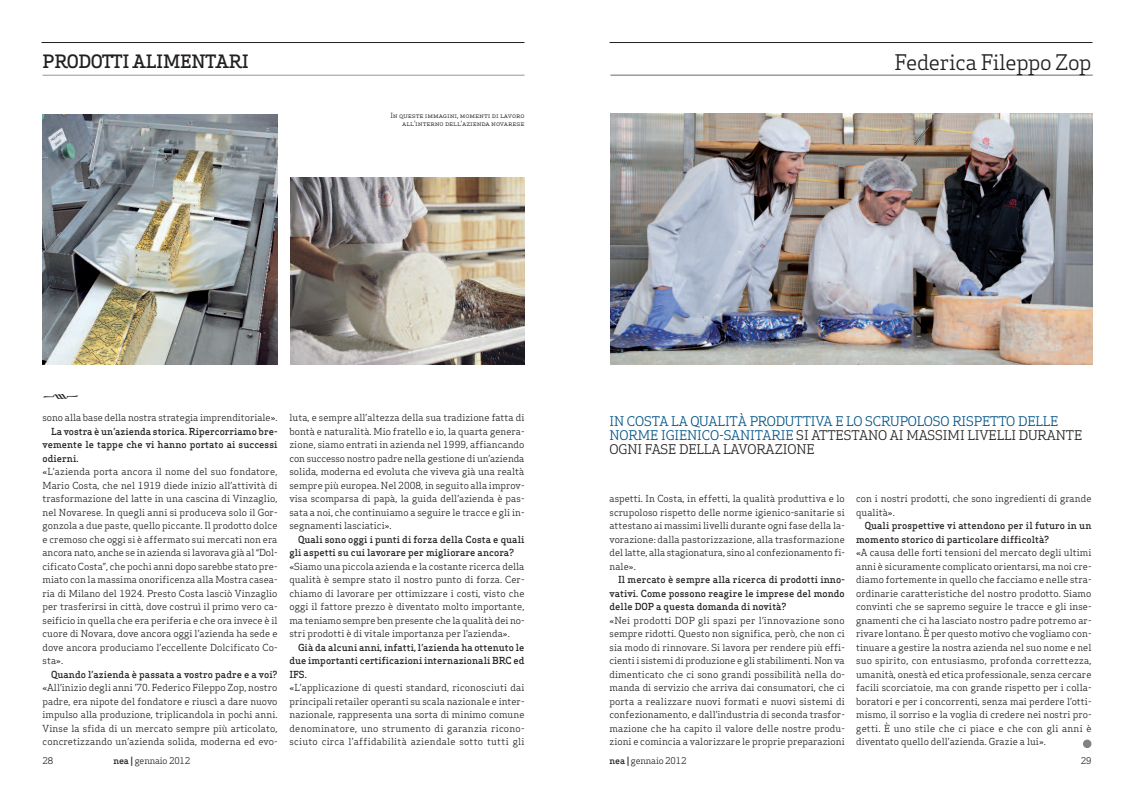
<style>
.page{position:relative;width:1134px;height:808px;background:#fff}
.page>*{position:absolute;margin:0;border:0;box-sizing:border-box;transform-origin:0 0}
.t1{font:21px "Apex Serif";letter-spacing:-.015em;color:#231f20}
.t2{font:500 18px "Apex Serif";letter-spacing:-.015em;color:#231f20}
.t3{font:13px/14px "Apex Serif Book Caps";letter-spacing:-.005em;color:#005285}
.t4{font:9.5px/13.5px "Apex Serif";letter-spacing:.005em;color:#231f20;text-align:justify}
.t5{font:500 9.5px/13.5px "Apex Serif";letter-spacing:.005em;color:#231f20;text-align:justify}
.t6{font:9px "Apex Serif";letter-spacing:-.015em;color:#231f20}
.t7{font:7px/8px "Apex Serif Book Caps";letter-spacing:-.015em;color:#231f20;text-align:right}
.s1{font-weight:500}
.s2{color:#231f20}
</style>
<div class="page">
<hr style="left:609px;top:42px;width:483px;height:1px;background:#231f20">
<hr style="left:611px;top:75px;width:481px;height:1px;background:#939598">
<img style="left:610px;top:113px;width:482px;height:251px">
<div style="left:1083px;top:739px;width:8px;height:9px;background:#808285;border-radius:50%"></div>
<hr style="left:41px;top:42px;width:483px;height:1px;background:#231f20">
<hr style="left:43px;top:75px;width:481px;height:1px;background:#939598">
<img style="left:43px;top:114px;width:235px;height:250px">
<img style="left:290px;top:178px;width:234px;height:186px">
<h2 class="t2" style="left:43px;top:49px;width:208px">PRODOTTI ALIMENTARI</h2>
<p class="t7" style="left:390px;top:112px;width:135px">In queste immagini, momenti di lavoro all’interno dell’azienda novarese</p>
<h1 class="t1" style="left:894px;top:49px;width:198px">Federica Fileppo Zop</h1>
<p class="t4" style="left:43px;top:411px;width:236px">sono alla base della nostra strategia imprenditoriale».</p>
<p class="t5" style="left:43px;top:424px;width:237px;text-indent:9px">La vostra è un’azienda storica. Ripercorriamo bre&shy;vemente le tappe che vi hanno portato ai successi odierni.</p>
<p class="t4" style="left:43px;top:465px;width:237px">«L’azienda porta ancora il nome del suo fondatore, Mario Costa, che nel 1919 diede inizio all’attività di trasformazione del latte in una cascina di Vinzaglio, nel Novarese. In quegli anni si produceva solo il Gor&shy;gonzola a due paste, quello piccante. Il prodotto dolce e cremoso che oggi si è affermato sui mercati non era ancora nato, anche se in azienda si lavorava già al “Dol&shy;cificato Costa”, che pochi anni dopo sarebbe stato pre&shy;miato con la massima onorificenza alla Mostra casea&shy;ria di Milano del 1924. Presto Costa lasciò Vinzaglio per trasferirsi in città, dove costruì il primo vero ca&shy;seificio in quella che era periferia e che ora invece è il cuore di Novara, dove ancora oggi l’azienda ha sede e dove ancora produciamo l’eccellente Dolcificato Co&shy;sta».</p>
<p class="t5" style="left:51px;top:667px;width:228px">Quando l’azienda è passata a vostro padre e a voi?</p>
<p class="t4" style="left:43px;top:681px;width:237px">«All’inizio degli anni ’70. Federico Fileppo Zop, nostro padre, era nipote del fondatore e riuscì a dare nuovo impulso alla produzione, triplicandola in pochi anni.<br>Vinse la sfida di un mercato sempre più articolato, concretizzando un’azienda solida, moderna ed evo-</p>
<p class="t6" style="left:43px;top:755px;width:12px">28</p>
<p class="t6" style="left:113px;top:755px;width:78px"><span class="s1">nea |</span> gennaio 2012</p>
<p class="t4" style="left:289px;top:411px;width:237px">luta, e sempre all’altezza della sua tradizione fatta di bontà e naturalità. Mio fratello e io, la quarta genera&shy;zione, siamo entrati in azienda nel 1999, affiancando con successo nostro padre nella gestione di un’azienda solida, moderna ed evoluta che viveva già una realtà sempre più europea. Nel 2008, in seguito alla improv&shy;visa scomparsa di papà, la guida dell’azienda è pas&shy;sata a noi, che continuiamo a seguire le tracce e gli in&shy;segnamenti lasciatici».</p>
<p class="t5" style="left:289px;top:532px;width:236px;text-indent:9px">Quali sono oggi i punti di forza della Costa e quali gli aspetti su cui lavorare per migliorare ancora?</p>
<p class="t4" style="left:289px;top:559px;width:237px">«Siamo una piccola azienda e la costante ricerca della qualità è sempre stato il nostro punto di forza. Cer&shy;chiamo di lavorare per ottimizzare i costi, visto che oggi il fattore prezzo è diventato molto importante, ma teniamo sempre ben presente che la qualità dei no&shy;stri prodotti è di vitale importanza per l’azienda».</p>
<p class="t5" style="left:289px;top:640px;width:236px;text-indent:9px">Già da alcuni anni, infatti, l’azienda ha ottenuto le due importanti certificazioni internazionali BRC ed IFS.</p>
<p class="t4" style="left:289px;top:681px;width:237px">«L’applicazione di questi standard, riconosciuti dai principali retailer operanti su scala nazionale e inter&shy;nazionale, rappresenta una sorta di minimo comune denominatore, uno strumento di garanzia ricono&shy;sciuto circa l’affidabilità aziendale sotto tutti gli</p>
<h3 class="t3" style="left:609px;top:414px;width:474px">IN COSTA LA QUALITÀ PRODUTTIVA E LO SCRUPOLOSO RISPETTO DELLE<br>NORME IGIENICO-SANITARIE <span class="s2">SI ATTESTANO AI MASSIMI LIVELLI DURANTE<br>OGNI FASE DELLA LAVORAZIONE</span></h3>
<p class="t4" style="left:609px;top:492px;width:237px">aspetti. In Costa, in effetti, la qualità produttiva e lo scrupoloso rispetto delle norme igienico-sanitarie si attestano ai massimi livelli durante ogni fase della la&shy;vorazione: dalla pastorizzazione, alla trasformazione del latte, alla stagionatura, sino al confezionamento fi&shy;nale».</p>
<p class="t5" style="left:609px;top:573px;width:237px;text-indent:9px">Il mercato è sempre alla ricerca di prodotti inno&shy;vativi. Come possono reagire le imprese del mondo delle DOP a questa domanda di novità?</p>
<p class="t4" style="left:609px;top:613px;width:237px">«Nei prodotti DOP gli spazi per l’innovazione sono sempre ridotti. Questo non significa, però, che non ci sia modo di rinnovare. Si lavora per rendere più effi&shy;cienti i sistemi di produzione e gli stabilimenti. Non va dimenticato che ci sono grandi possibilità nella do&shy;manda di servizio che arriva dai consumatori, che ci porta a realizzare nuovi formati e nuovi sistemi di confezionamento, e dall’industria di seconda trasfor&shy;mazione che ha capito il valore delle nostre produ&shy;zioni e comincia a valorizzare le proprie preparazioni</p>
<p class="t4" style="left:856px;top:492px;width:237px">con i nostri prodotti, che sono ingredienti di grande qualità».</p>
<p class="t5" style="left:856px;top:519px;width:237px;text-indent:9px">Quali prospettive vi attendono per il futuro in un momento storico di particolare difficoltà?</p>
<p class="t4" style="left:856px;top:546px;width:237px">«A causa delle forti tensioni del mercato degli ultimi anni è sicuramente complicato orientarsi, ma noi cre&shy;diamo fortemente in quello che facciamo e nelle stra&shy;ordinarie caratteristiche del nostro prodotto. Siamo convinti che se sapremo seguire le tracce e gli inse&shy;gnamenti che ci ha lasciato nostro padre potremo ar&shy;rivare lontano. È per questo motivo che vogliamo con&shy;tinuare a gestire la nostra azienda nel suo nome e nel suo spirito, con entusiasmo, profonda correttezza, umanità, onestà ed etica professionale, senza cercare facili scorciatoie, ma con grande rispetto per i colla&shy;boratori e per i concorrenti, senza mai perdere l’otti&shy;mismo, il sorriso e la voglia di credere nei nostri pro&shy;getti. È uno stile che ci piace e che con gli anni è diventato quello dell’azienda. Grazie a lui».</p>
<p class="t6" style="left:609px;top:755px;width:78px"><span class="s1">nea |</span> gennaio 2012</p>
<p class="t6" style="left:1081px;top:755px;width:12px">29</p>
</div>
